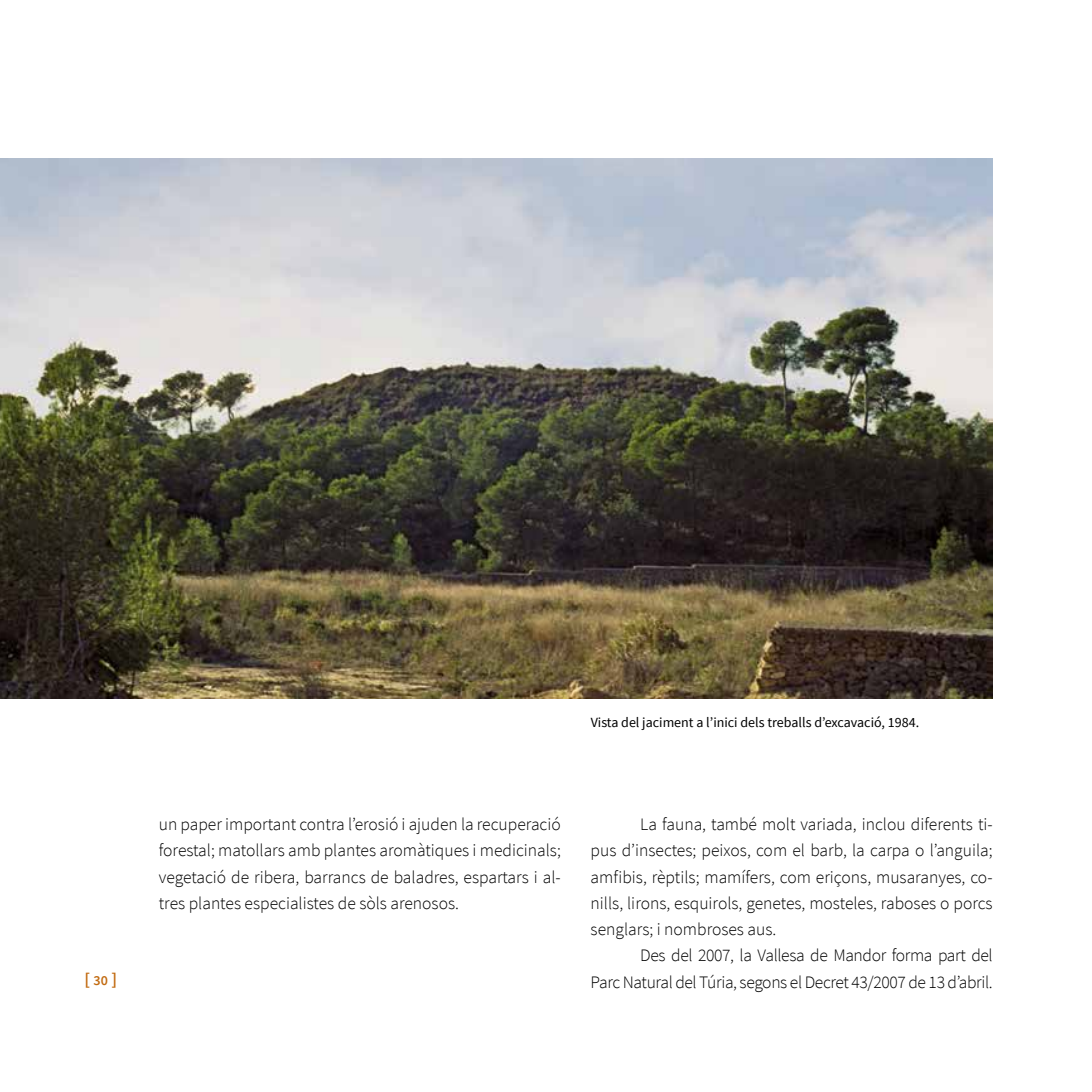
<style>
.page{position:relative;width:1092px;height:1092px;background:#fff}
.page>*{position:absolute;margin:0;border:0;box-sizing:border-box;transform-origin:0 0}
.t1{font:300 17.5px/26.2px "Source Sans Pro";letter-spacing:-.01em;color:#000;text-align:justify}
.t2{font:600 17.5px "Source Sans Pro";color:#c26b11}
.t3{font:14px "Source Sans Pro";color:#000}
.s1{font-size:14px}
</style>
<div class="page">
<img style="left:0;top:159px;width:992px;height:539px">
<p class="t2" style="left:84px;top:967px;width:34px">[ <span class="s1">30</span> ]</p>
<p class="t3" style="left:590px;top:713px;width:330px">Vista del jaciment a l’inici dels treballs d’excavació, 1984.</p>
<p class="t1" style="left:159px;top:811px;width:403px">un paper important contra l’erosió i ajuden la recuperació forestal; matollars amb plantes aromàtiques i medicinals; vegetació de ribera, barrancs de baladres, espartars i al&shy;tres plantes especialistes de sòls arenosos.</p>
<p class="t1" style="left:590px;top:811px;width:403px;text-indent:50px">La fauna, també molt variada, inclou diferents ti&shy;pus d’insectes; peixos, com el barb, la carpa o l’anguila; amfibis, rèptils; mamífers, com eriçons, musaranyes, co&shy;nills, lirons, esquirols, genetes, mosteles, raboses o porcs senglars; i nombroses aus.</p>
<p class="t1" style="left:590px;top:942px;width:403px;text-align:right">Des del 2007, la Vallesa de Mandor forma part del<br>Parc Natural del Túria, segons el Decret 43/2007 de 13 d’abril.</p>
</div>
